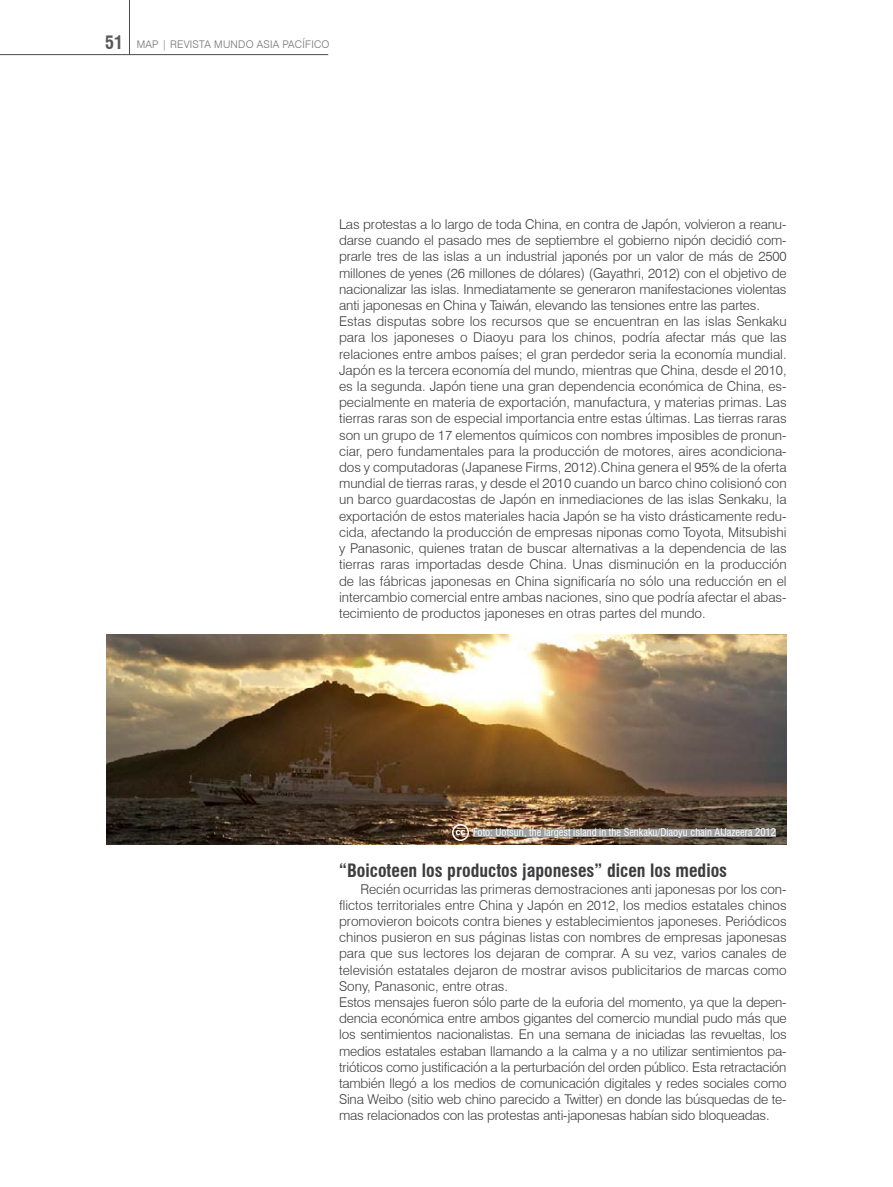
<style>
.page{position:relative;width:893px;height:1187px;background:#fff}
.page>*{position:absolute;margin:0;border:0;box-sizing:border-box;transform-origin:0 0}
.t1{font:700 condensed 18px "Swiss 721 BT";color:#3d3d3f}
.t2{font:300 13.5px/16.2px "Swiss 721 BT";color:#3d3d3f}
.t3{font:condensed 10.5px "Swiss 721 BT";color:#fff}
.t4{font:300 10.5px "Swiss 721 BT";letter-spacing:.02em;color:#707172}
.s1{font-weight:700;font-stretch:condensed;font-size:18px;color:#57585a}
</style>
<div class="page">
<hr style="left:0;top:54px;width:328px;height:1px;background:#4b4b4d">
<hr style="left:129px;top:0;width:1px;height:55px;background:#4b4b4d">
<img style="left:106px;top:634px;width:681px;height:210px">
<div style="left:473px;top:828px;width:303px;height:8px;background:#9c9e9f"></div>
<svg style="left:452px;top:824px;width:17px;height:17px"></svg>
<p class="t4" style="left:105px;top:38px;width:226px"><span class="s1">51</span> MAP | REVISTA MUNDO ASIA PACÍFICO</p>
<p class="t2" style="left:339px;top:216px;width:449px">Las protestas a lo largo de toda China, en contra de Japón, volvieron a reanu&shy;darse cuando el pasado mes de septiembre el gobierno nipón decidió com&shy;prarle tres de las islas a un industrial japonés por un valor de más de 2500 millones de yenes (26 millones de dólares) (Gayathri, 2012) con el objetivo de nacionalizar las islas. Inmediatamente se generaron manifestaciones violentas anti japonesas en China y Taiwán, elevando las tensiones entre las partes.<br>Estas disputas sobre los recursos que se encuentran en las islas Senkaku para los japoneses o Diaoyu para los chinos, podría afectar más que las relaciones entre ambos países; el gran perdedor seria la economía mundial.<br>Japón es la tercera economía del mundo, mientras que China, desde el 2010, es la segunda. Japón tiene una gran dependencia económica de China, es&shy;pecialmente en materia de exportación, manufactura, y materias primas. Las tierras raras son de especial importancia entre estas últimas. Las tierras raras son un grupo de 17 elementos químicos con nombres imposibles de pronun&shy;ciar, pero fundamentales para la producción de motores, aires acondiciona&shy;dos y computadoras (Japanese Firms, 2012).China genera el 95% de la oferta mundial de tierras raras, y desde el 2010 cuando un barco chino colisionó con un barco guardacostas de Japón en inmediaciones de las islas Senkaku, la exportación de estos materiales hacia Japón se ha visto drásticamente redu&shy;cida, afectando la producción de empresas niponas como Toyota, Mitsubishi y Panasonic, quienes tratan de buscar alternativas a la dependencia de las tierras raras importadas desde China. Unas disminución en la producción de las fábricas japonesas en China significaría no sólo una reducción en el intercambio comercial entre ambas naciones, sino que podría afectar el abas&shy;tecimiento de productos japoneses en otras partes del mundo.</p>
<p class="t3" style="left:473px;top:826px;width:304px">Foto: Uotsuri, the largest island in the Senkaku/Diaoyu chain AlJazeera 2012</p>
<h1 class="t1" style="left:339px;top:859px;width:390px">“Boicoteen los productos japoneses” dicen los medios</h1>
<p class="t2" style="left:339px;top:880px;width:449px;text-indent:21px">Recién ocurridas las primeras demostraciones anti japonesas por los con&shy;flictos territoriales entre China y Japón en 2012, los medios estatales chinos promovieron boicots contra bienes y establecimientos japoneses. Periódicos chinos pusieron en sus páginas listas con nombres de empresas japonesas para que sus lectores los dejaran de comprar. A su vez, varios canales de televisión estatales dejaron de mostrar avisos publicitarios de marcas como Sony, Panasonic, entre otras.<br>Estos mensajes fueron sólo parte de la euforia del momento, ya que la depen&shy;dencia económica entre ambos gigantes del comercio mundial pudo más que los sentimientos nacionalistas. En una semana de iniciadas las revueltas, los medios estatales estaban llamando a la calma y a no utilizar sentimientos pa&shy;trióticos como justificación a la perturbación del orden público. Esta retractación también llegó a los medios de comunicación digitales y redes sociales como Sina Weibo (sitio web chino parecido a Twitter) en donde las búsquedas de te&shy;mas relacionados con las protestas anti-japonesas habían sido bloqueadas.</p>
</div>
